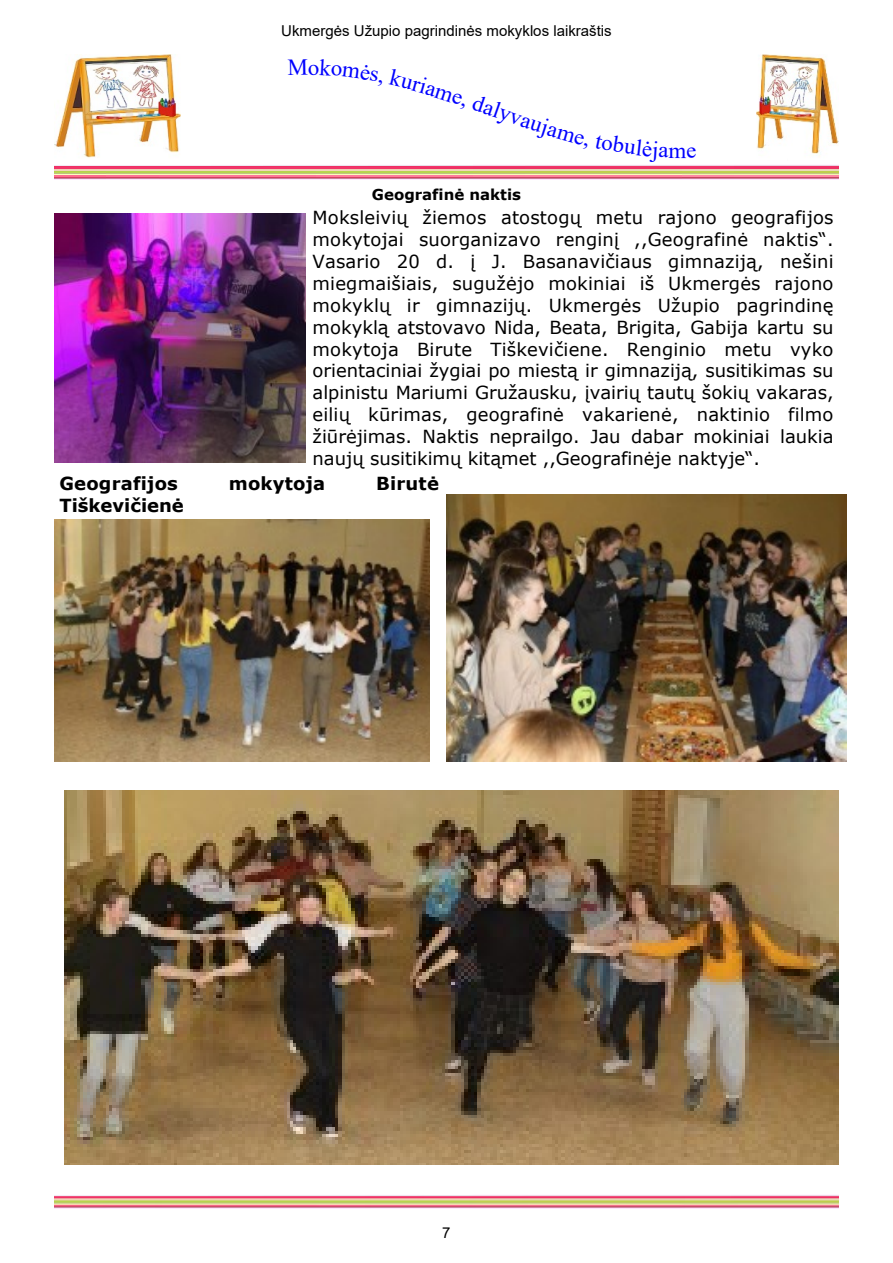
<style>
.page{position:relative;width:893px;height:1263px;background:#fff}
.page>*{position:absolute;margin:0;border:0;box-sizing:border-box;transform-origin:0 0}
.t1{font:22.95px "Times New Roman";color:#00f}
.t2{font:18px/21.9px "Verdana";color:#000;text-align:justify}
.t3{font:700 18px "Verdana";letter-spacing:.01em;color:#000}
.t4{font:15px "Arial";color:#000}
.t5{font:700 15px "Verdana";color:#000}
</style>
<div class="page">
<img style="left:757px;top:54px;width:82px;height:103px">
<img style="left:54px;top:54px;width:127px;height:104px">
<img style="left:54px;top:165px;width:785px;height:14px">
<img style="left:54px;top:1195px;width:785px;height:14px">
<img style="left:54px;top:213px;width:251px;height:250px">
<img style="left:54px;top:520px;width:376px;height:241px">
<img style="left:446px;top:495px;width:401px;height:266px">
<img style="left:65px;top:791px;width:774px;height:374px">
<p class="t4" style="left:281px;top:25px;width:332px">Ukmergės Užupio pagrindinės mokyklos laikraštis</p>
<p class="t1" style="left:456px;top:87px;width:84px;rotate:19deg">e, dalyva</p>
<p class="t1" style="left:668px;top:142px;width:19px">m</p>
<p class="t5" style="left:372px;top:188px;width:151px">Geografinė naktis</p>
<p class="t2" style="left:313px;top:208px;width:522px">Moksleivių žiemos atostogų metu rajono geografijos mokytojai suorganizavo renginį ,,Geografinė naktis“.<br>Vasario 20 d. į J. Basanavičiaus gimnaziją, nešini miegmaišiais, sugužėjo mokiniai iš Ukmergės rajono mokyklų ir gimnazijų. Ukmergės Užupio pagrindinę mokyklą atstovavo Nida, Beata, Brigita, Gabija kartu su mokytoja Birute Tiškevičiene. Renginio metu vyko orientaciniai žygiai po miestą ir gimnaziją, susitikimas su alpinistu Mariumi Gružausku, įvairių tautų šokių vakaras, eilių kūrimas, geografinė vakarienė, naktinio filmo žiūrėjimas. Naktis neprailgo. Jau dabar mokiniai laukia naujų susitikimų kitąmet ,,Geografinėje naktyje“.</p>
<p class="t3" style="left:59px;top:476px;width:120px">Geografijos</p>
<p class="t3" style="left:229px;top:476px;width:98px">mokytoja</p>
<p class="t3" style="left:376px;top:476px;width:64px">Birutė</p>
<p class="t3" style="left:59px;top:498px;width:126px">Tiškevičienė</p>
<p class="t4" style="left:442px;top:1227px;width:10px">7</p>
</div>
